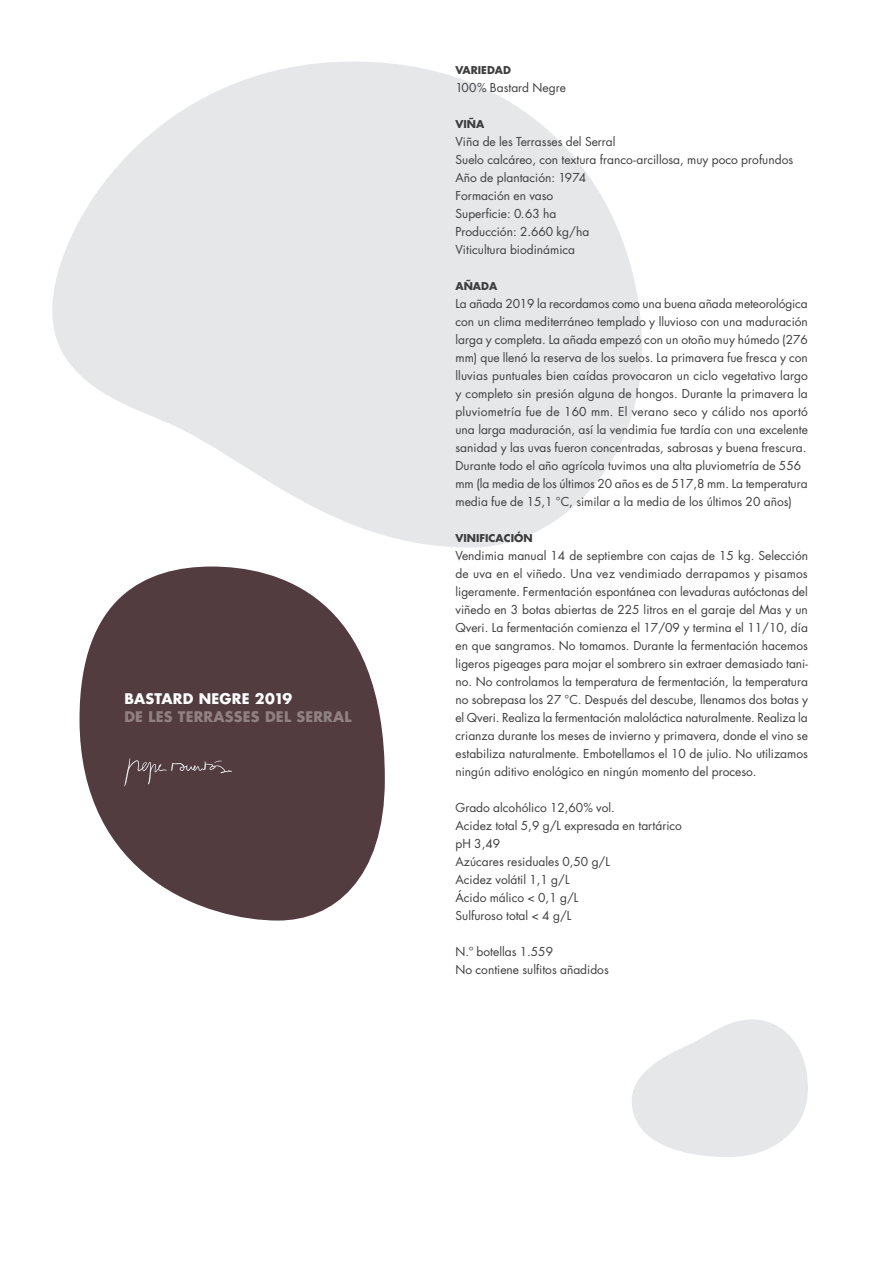
<style>
.page{position:relative;width:893px;height:1263px;background:#fff}
.page>*{position:absolute;margin:0;border:0;box-sizing:border-box;transform-origin:0 0}
.t1{font:700 14.25px "Futura Std";letter-spacing:.015em;color:#918082}
.t2{font:700 14.25px "Futura Std";letter-spacing:.015em;color:#fff}
.Texto_corrido{font:12px/18px "Futura Std";color:#3e3e3f;text-align:justify}
.Texto_corrido-2{font:700 10.5px "Futura Std";color:#3e3e3f}
</style>
<div class="page">
<svg style="left:52px;top:62px;width:590px;height:486px;fill:#e6e7e9"></svg>
<svg style="left:80px;top:566px;width:305px;height:354px;fill:#533c40"></svg>
<svg style="left:124px;top:758px;width:108px;height:28px;background:#5f4a4d"></svg>
<svg style="left:632px;top:1019px;width:176px;height:138px"></svg>
<p class="t2" style="left:124px;top:689px;width:169px">BASTARD NEGRE 2019</p>
<p class="t1" style="left:124px;top:707px;width:229px">DE LES TERRASSES DEL SERRAL</p>
<p class="Texto_corrido-2" style="left:455px;top:63px;width:57px">VARIEDAD</p>
<p class="Texto_corrido" style="left:455px;top:79px;width:112px">100% Bastard Negre</p>
<p class="Texto_corrido-2" style="left:455px;top:117px;width:30px">VIÑA</p>
<p class="Texto_corrido" style="left:455px;top:133px;width:162px">Viña de les Terrasses del Serral</p>
<p class="Texto_corrido" style="left:455px;top:151px;width:339px">Suelo calcáreo, con textura franco-arcillosa, muy poco profundos</p>
<p class="Texto_corrido" style="left:455px;top:169px;width:132px">Año de plantación: 1974</p>
<p class="Texto_corrido" style="left:455px;top:187px;width:99px">Formación en vaso</p>
<p class="Texto_corrido" style="left:455px;top:205px;width:102px">Superficie: 0.63 ha</p>
<p class="Texto_corrido" style="left:455px;top:223px;width:135px">Producción: 2.660 kg/ha</p>
<p class="Texto_corrido" style="left:455px;top:241px;width:121px">Viticultura biodinámica</p>
<p class="Texto_corrido-2" style="left:455px;top:279px;width:43px">AÑADA</p>
<p class="Texto_corrido" style="left:455px;top:295px;width:354px">La añada 2019 la recordamos como una buena añada meteorológica con un clima mediterráneo templado y lluvioso con una maduración larga y completa. La añada empezó con un otoño muy húmedo (276 mm) que llenó la reserva de los suelos. La primavera fue fresca y con lluvias puntuales bien caídas provocaron un ciclo vegetativo largo y completo sin presión alguna de hongos. Durante la primavera la pluviometría fue de 160 mm. El verano seco y cálido nos aportó una larga maduración, así la vendimia fue tardía con una excelente sanidad y las uvas fueron concentradas, sabrosas y buena frescura.</p>
<p class="Texto_corrido" style="left:455px;top:457px;width:347px">Durante todo el año agrícola tuvimos una alta pluviometría de 556</p>
<p class="Texto_corrido" style="left:455px;top:475px;width:354px">mm (la media de los últimos 20 años es de 517,8 mm. La temperatura media fue de 15,1 °C, similar a la media de los últimos 20 años)</p>
<p class="Texto_corrido-2" style="left:455px;top:531px;width:79px">VINIFICACIÓN</p>
<p class="Texto_corrido" style="left:455px;top:547px;width:354px">Vendimia manual 14 de septiembre con cajas de 15 kg. Selección de uva en el viñedo. Una vez vendimiado derrapamos y pisamos ligeramente. Fermentación espontánea con levaduras autóctonas del viñedo en 3 botas abiertas de 225 litros en el garaje del Mas y un Qveri. La fermentación comienza el 17/09 y termina el 11/10, día en que sangramos. No tomamos. Durante la fermentación hacemos ligeros pigeages para mojar el sombrero sin extraer demasiado tani&shy;no. No controlamos la temperatura de fermentación, la temperatura no sobrepasa los 27 °C. Después del descube, llenamos dos botas y el Qveri. Realiza la fermentación maloláctica naturalmente. Realiza la crianza durante los meses de invierno y primavera, donde el vino se estabiliza naturalmente. Embotellamos el 10 de julio. No utilizamos ningún aditivo enológico en ningún momento del proceso.</p>
<p class="Texto_corrido" style="left:455px;top:799px;width:161px">Grado alcohólico 12,60% vol.</p>
<p class="Texto_corrido" style="left:455px;top:817px;width:228px">Acidez total 5,9 g/L expresada en tartárico</p>
<p class="Texto_corrido" style="left:455px;top:835px;width:46px">pH 3,49</p>
<p class="Texto_corrido" style="left:455px;top:853px;width:156px">Azúcares residuales 0,50 g/L</p>
<p class="Texto_corrido" style="left:455px;top:871px;width:116px">Acidez volátil 1,1 g/L</p>
<p class="Texto_corrido" style="left:455px;top:889px;width:124px">Ácido málico &lt; 0,1 g/L</p>
<p class="Texto_corrido" style="left:455px;top:907px;width:117px">Sulfuroso total &lt; 4 g/L</p>
<p class="Texto_corrido" style="left:455px;top:943px;width:99px">N.º botellas 1.559</p>
<p class="Texto_corrido" style="left:455px;top:961px;width:155px">No contiene sulfitos añadidos</p>
</div>
